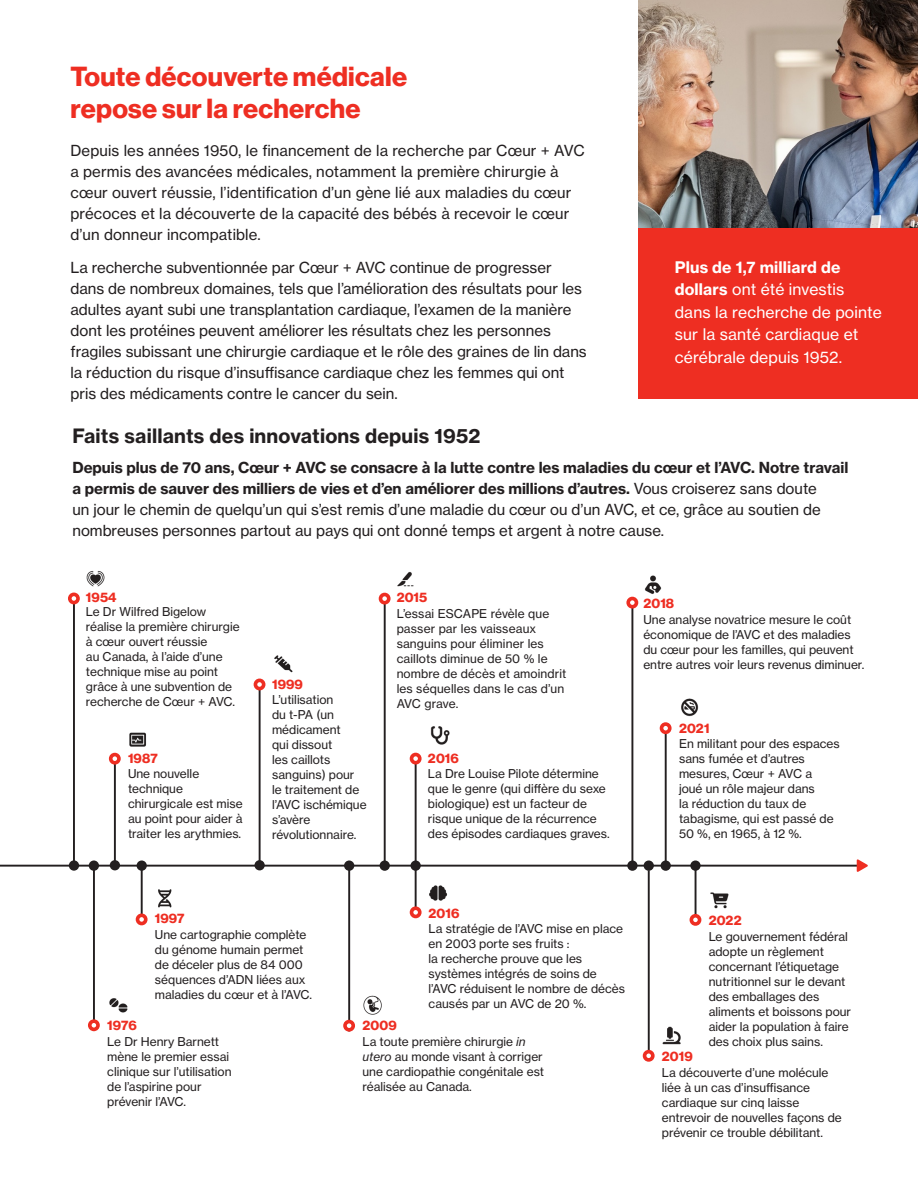
<style>
.page{position:relative;width:918px;height:1188px;background:#fff}
.page>*{position:absolute;margin:0;border:0;box-sizing:border-box;transform-origin:0 0}
.t1{font:27px/31.5px "N Haas Grotesk DS Std 75 Bd";letter-spacing:.01em;color:#ee2e22}
.t2{font:19.5px "N Haas Grotesk TX Std 75 Bd";letter-spacing:.01em;color:#231f20}
.t3{font:15.75px/22.5px "N Haas Grotesk TX Std 55 Rg";letter-spacing:.01em;color:#fff}
.t4{font:15px/21px "N Haas Grotesk TX Std 55 Rg";color:#231f20}
.t5{font:13.5px "N Haas Grotesk DS Std 75 Bd";letter-spacing:.01em;color:#ee2e22}
.t6{font:12px/15px "N Haas Grotesk TX Std 55 Rg";color:#231f20}
.s1{font-family:"N Haas Grotesk TX Std 75 Bd"}
.s2{font-family:"N Haas Grotesk TX Std 56 It"}
</style>
<div class="page">
<hr style="left:0;top:865px;width:862px;height:2px;background:#231f20">
<hr style="left:384px;top:599px;width:2px;height:268px;background:#231f20">
<div style="left:381px;top:595px;width:8px;height:8px;background:#fff;border-radius:50%"></div>
<div style="left:379px;top:593px;width:12px;height:12px;border:4px solid #ee2e22;border-radius:50%"></div>
<hr style="left:415px;top:762px;width:2px;height:148px;background:#231f20">
<div style="left:410px;top:906px;width:12px;height:12px;border:4px solid #ee2e22;border-radius:50%"></div>
<div style="left:410px;top:753px;width:12px;height:12px;border:4px solid #ee2e22;border-radius:50%"></div>
<hr style="left:631px;top:599px;width:2px;height:268px;background:#231f20">
<div style="left:628px;top:599px;width:8px;height:8px;background:#fff;border-radius:50%"></div>
<div style="left:626px;top:597px;width:12px;height:12px;border:4px solid #ee2e22;border-radius:50%"></div>
<hr style="left:665px;top:728px;width:2px;height:138px;background:#231f20">
<div style="left:662px;top:724px;width:8px;height:8px;background:#fff;border-radius:50%"></div>
<div style="left:660px;top:722px;width:12px;height:12px;border:4px solid #ee2e22;border-radius:50%"></div>
<hr style="left:648px;top:870px;width:2px;height:185px;background:#231f20">
<div style="left:643px;top:1050px;width:12px;height:12px;border:4px solid #ee2e22;border-radius:50%"></div>
<svg style="left:857px;top:859px;width:11px;height:13px"></svg>
<img style="left:638px;top:0;width:280px;height:229px">
<div style="left:638px;top:229px;width:280px;height:170px;background:#ee2e22"></div>
<img style="left:397px;top:571px;width:17px;height:16px">
<img style="left:430px;top:726px;width:20px;height:19px">
<img style="left:429px;top:885px;width:18px;height:16px">
<img style="left:644px;top:575px;width:18px;height:19px">
<img style="left:662px;top:1026px;width:19px;height:19px">
<img style="left:681px;top:698px;width:18px;height:19px">
<hr style="left:695px;top:865px;width:2px;height:55px;background:#231f20">
<div style="left:691px;top:916px;width:9px;height:8px;background:#fff;border-radius:50%"></div>
<div style="left:690px;top:914px;width:11px;height:12px;border:4px solid #ee2e22;border-radius:50%"></div>
<img style="left:710px;top:892px;width:19px;height:17px">
<hr style="left:73px;top:597px;width:2px;height:268px;background:#231f20">
<div style="left:70px;top:594px;width:8px;height:9px;background:#fff;border-radius:50%"></div>
<div style="left:68px;top:593px;width:12px;height:11px;border:4px solid #ee2e22;border-radius:50%"></div>
<hr style="left:114px;top:758px;width:2px;height:107px;background:#231f20">
<div style="left:111px;top:755px;width:8px;height:8px;background:#fff;border-radius:50%"></div>
<div style="left:109px;top:753px;width:12px;height:12px;border:4px solid #ee2e22;border-radius:50%"></div>
<hr style="left:259px;top:685px;width:2px;height:180px;background:#231f20">
<div style="left:254px;top:679px;width:11px;height:11px;border:4px solid #ee2e22;border-radius:50%"></div>
<img style="left:86px;top:571px;width:19px;height:16px">
<img style="left:109px;top:998px;width:19px;height:15px">
<img style="left:274px;top:655px;width:19px;height:18px">
<hr style="left:348px;top:865px;width:2px;height:166px;background:#231f20">
<div style="left:345px;top:1022px;width:8px;height:8px;background:#fff;border-radius:50%"></div>
<div style="left:343px;top:1020px;width:12px;height:12px;border:4px solid #ee2e22;border-radius:50%"></div>
<img style="left:363px;top:995px;width:19px;height:20px">
<hr style="left:141px;top:866px;width:2px;height:55px;background:#231f20">
<div style="left:138px;top:915px;width:8px;height:9px;background:#fff;border-radius:50%"></div>
<div style="left:136px;top:914px;width:12px;height:11px;border:4px solid #ee2e22;border-radius:50%"></div>
<img style="left:158px;top:889px;width:14px;height:19px">
<hr style="left:93px;top:865px;width:2px;height:166px;background:#231f20">
<div style="left:90px;top:1021px;width:8px;height:8px;background:#fff;border-radius:50%"></div>
<div style="left:88px;top:1019px;width:12px;height:12px;border:4px solid #ee2e22;border-radius:50%"></div>
<img style="left:129px;top:732px;width:17px;height:15px">
<div style="left:69px;top:860px;width:10px;height:11px;background:#231f20;border-radius:50%"></div>
<div style="left:89px;top:861px;width:10px;height:10px;background:#231f20;border-radius:50%"></div>
<div style="left:110px;top:860px;width:10px;height:10px;background:#231f20;border-radius:50%"></div>
<div style="left:137px;top:861px;width:10px;height:10px;background:#231f20;border-radius:50%"></div>
<div style="left:254px;top:860px;width:11px;height:10px;background:#231f20;border-radius:50%"></div>
<div style="left:344px;top:861px;width:10px;height:10px;background:#231f20;border-radius:50%"></div>
<div style="left:380px;top:861px;width:10px;height:10px;background:#231f20;border-radius:50%"></div>
<div style="left:411px;top:861px;width:10px;height:10px;background:#231f20;border-radius:50%"></div>
<div style="left:627px;top:861px;width:11px;height:10px;background:#231f20;border-radius:50%"></div>
<div style="left:644px;top:861px;width:10px;height:10px;background:#231f20;border-radius:50%"></div>
<div style="left:661px;top:861px;width:10px;height:10px;background:#231f20;border-radius:50%"></div>
<div style="left:690px;top:861px;width:11px;height:10px;background:#231f20;border-radius:50%"></div>
<p class="t1" style="left:70px;top:61px;width:338px">Toute découverte médicale repose sur la recherche</p>
<p class="t4" style="left:70px;top:140px;width:516px">Depuis les années 1950, le financement de la recherche par Cœur + AVC a permis des avancées médicales, notamment la première chirurgie à cœur ouvert réussie, l’identification d’un gène lié aux maladies du cœur précoces et la découverte de la capacité des bébés à recevoir le cœur d’un donneur incompatible.</p>
<p class="t4" style="left:70px;top:257px;width:518px">La recherche subventionnée par Cœur + AVC continue de progresser dans de nombreux domaines, tels que l’amélioration des résultats pour les adultes ayant subi une transplantation cardiaque, l’examen de la manière dont les protéines peuvent améliorer les résultats chez les personnes fragiles subissant une chirurgie cardiaque et le rôle des graines de lin dans la réduction du risque d’insuffisance cardiaque chez les femmes qui ont pris des médicaments contre le cancer du sein.</p>
<p class="t3" style="left:675px;top:256px;width:209px"><span class="s1">Plus de 1,7 milliard de dollars</span> ont été investis dans la recherche de pointe sur la santé cardiaque et cérébrale depuis 1952.</p>
<p class="t2" style="left:72px;top:423px;width:409px">Faits saillants des innovations depuis 1952</p>
<p class="t4" style="left:72px;top:457px;width:777px"><span class="s1">Depuis plus de 70 ans, Cœur + AVC se consacre à la lutte contre les maladies du cœur et l’AVC. Notre travail a permis de sauver des milliers de vies et d’en améliorer des millions d’autres.</span> Vous croiserez sans doute<br>un jour le chemin de quelqu’un qui s’est remis d’une maladie du cœur ou d’un AVC, et ce, grâce au soutien de nombreuses personnes partout au pays qui ont donné temps et argent à notre cause.</p>
<p class="t5" style="left:86px;top:590px;width:32px">1954</p>
<p class="t6" style="left:86px;top:605px;width:155px">Le Dr Wilfred Bigelow réalise la première chirurgie à cœur ouvert réussie<br>au Canada, à l’aide d’une technique mise au point grâce à une subvention de recherche de Cœur + AVC.</p>
<p class="t5" style="left:128px;top:750px;width:31px">1987</p>
<p class="t6" style="left:128px;top:767px;width:116px">Une nouvelle technique chirurgicale est mise au point pour aider à traiter les arythmies.</p>
<p class="t5" style="left:272px;top:676px;width:32px">1999</p>
<p class="t6" style="left:272px;top:693px;width:96px">L’utilisation<br>du t-PA (un médicament<br>qui dissout<br>les caillots sanguins) pour le traitement de l’AVC ischémique s’avère révolutionnaire.</p>
<p class="t5" style="left:397px;top:590px;width:32px">2015</p>
<p class="t6" style="left:397px;top:606px;width:171px">L’essai ESCAPE révèle que passer par les vaisseaux sanguins pour éliminer les caillots diminue de 50 % le nombre de décès et amoindrit les séquelles dans le cas d’un<br>AVC grave.</p>
<p class="t5" style="left:428px;top:750px;width:32px">2016</p>
<p class="t6" style="left:428px;top:766px;width:183px">La Dre Louise Pilote détermine que le genre (qui diffère du sexe biologique) est un facteur de risque unique de la récurrence des épisodes cardiaques graves.</p>
<p class="t5" style="left:643px;top:596px;width:32px">2018</p>
<p class="t6" style="left:643px;top:612px;width:222px">Une analyse novatrice mesure le coût économique de l’AVC et des maladies du cœur pour les familles, qui peuvent entre autres voir leurs revenus diminuer.</p>
<p class="t5" style="left:679px;top:720px;width:32px">2021</p>
<p class="t6" style="left:679px;top:736px;width:162px">En militant pour des espaces sans fumée et d’autres mesures, Cœur + AVC a<br>joué un rôle majeur dans<br>la réduction du taux de tabagisme, qui est passé de<br>50 %, en 1965, à 12 %.</p>
<p class="t5" style="left:155px;top:910px;width:31px">1997</p>
<p class="t5" style="left:107px;top:1017px;width:31px">1976</p>
<p class="t6" style="left:155px;top:927px;width:159px">Une cartographie complète du génome humain permet de déceler plus de 84 000 séquences d’ADN liées aux maladies du cœur et à l’AVC.</p>
<p class="t6" style="left:107px;top:1034px;width:126px">Le Dr Henry Barnett mène le premier essai clinique sur l’utilisation de l’aspirine pour prévenir l’AVC.</p>
<p class="t5" style="left:429px;top:905px;width:32px">2016</p>
<p class="t5" style="left:363px;top:1018px;width:36px">2009</p>
<p class="t6" style="left:429px;top:922px;width:196px">La stratégie de l’AVC mise en place en 2003 porte ses fruits :</p>
<p class="t6" style="left:429px;top:952px;width:198px">la recherche prouve que les systèmes intégrés de soins de l’AVC réduisent le nombre de décès causés par un AVC de 20 %.</p>
<p class="t6" style="left:363px;top:1034px;width:183px">La toute première chirurgie <span class="s2">in utero</span> au monde visant à corriger une cardiopathie congénitale est réalisée au Canada.</p>
<p class="t5" style="left:709px;top:912px;width:34px">2022</p>
<p class="t5" style="left:662px;top:1048px;width:32px">2019</p>
<p class="t6" style="left:709px;top:929px;width:144px">Le gouvernement fédéral adopte un règlement concernant l’étiquetage nutritionnel sur le devant des emballages des aliments et boissons pour aider la population à faire des choix plus sains.</p>
<p class="t6" style="left:662px;top:1065px;width:181px">La découverte d’une molécule liée à un cas d’insuffisance cardiaque sur cinq laisse entrevoir de nouvelles façons de prévenir ce trouble débilitant.</p>
</div>
